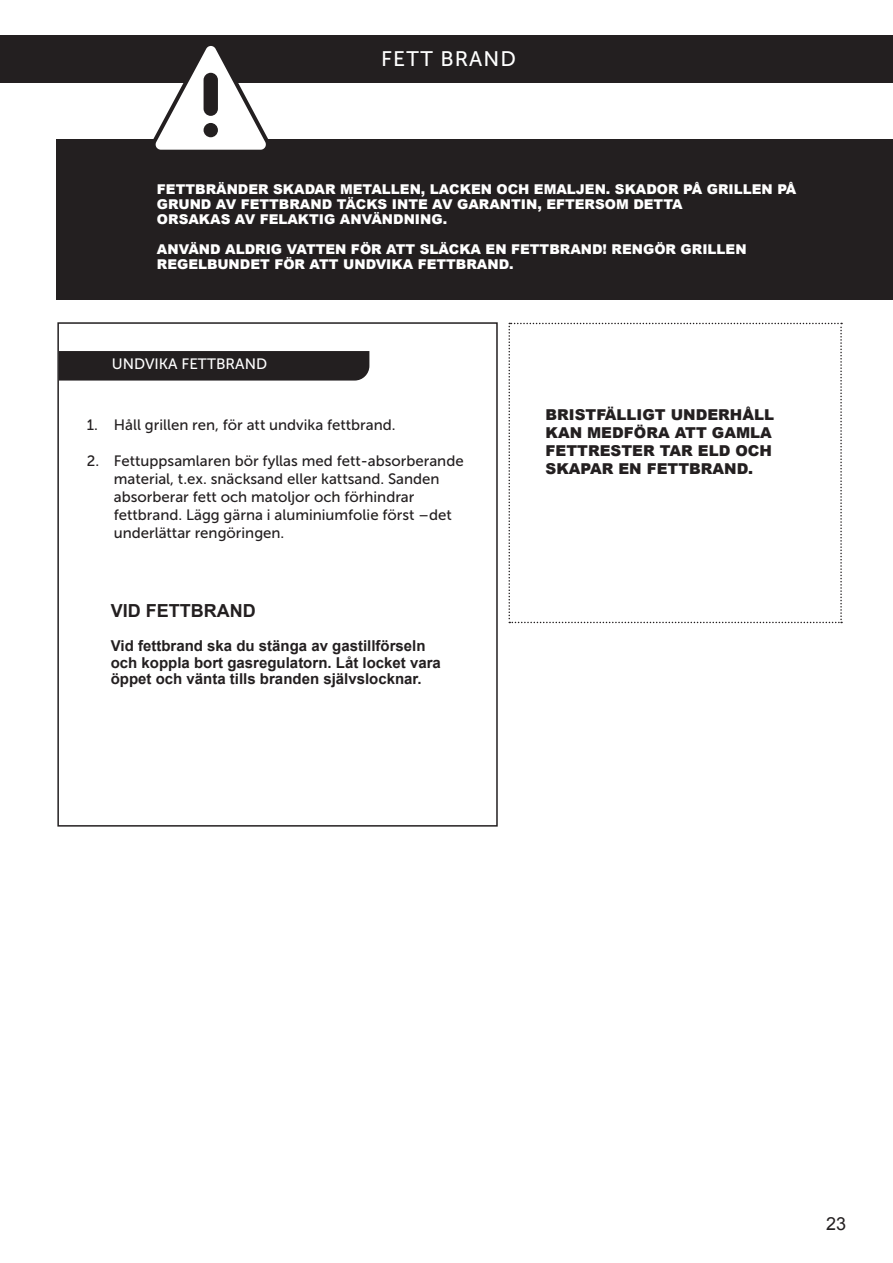
<style>
.page{position:relative;width:893px;height:1263px;background:#fff}
.page>*{position:absolute;margin:0;border:0;box-sizing:border-box;transform-origin:0 0}
.t1{font:21px "Museo Sans 500";letter-spacing:.05em;color:#fff}
.t2{font:700 18px "Arial";color:#231f20}
.t3{font:18px "Arial";color:#231f20}
.t4{font:15px/18px "Museo Sans 500";color:#231f20}
.t5{font:700 15px/16.5px "Arial";color:#231f20}
.t6{font:900 15px/18px "Arial";color:#231f20}
.t7{font:15px "Museo Sans 500";color:#fff}
.t8{font:900 13.5px/15px "Arial";color:#fff}
</style>
<div class="page">
<div style="left:0;top:35px;width:893px;height:47px;background:#231f20"></div>
<div style="left:57px;top:322px;width:441px;height:505px;border:2px solid #231f20"></div>
<div style="left:56px;top:139px;width:837px;height:161px;background:#231f20"></div>
<svg style="left:148px;top:46px;width:125px;height:104px"></svg>
<div style="left:59px;top:351px;width:310px;height:30px;background:#231f20"></div>
<svg style="left:508px;top:323px;width:334px;height:300px"></svg>
<p class="t1" style="left:381px;top:48px;width:136px">FETT BRAND</p>
<p class="t8" style="left:157px;top:181px;width:641px">FETTBRÄNDER SKADAR METALLEN, LACKEN OCH EMALJEN. SKADOR PÅ GRILLEN PÅ<br>GRUND AV FETTBRAND TÄCKS INTE AV GARANTIN, EFTERSOM DETTA<br>ORSAKAS AV FELAKTIG ANVÄNDNING.</p>
<p class="t8" style="left:157px;top:241px;width:591px">ANVÄND ALDRIG VATTEN FÖR ATT SLÄCKA EN FETTBRAND! RENGÖR GRILLEN<br>REGELBUNDET FÖR ATT UNDVIKA FETTBRAND.</p>
<p class="t7" style="left:112px;top:356px;width:157px">UNDVIKA FETTBRAND</p>
<p class="t4" style="left:87px;top:416px;width:310px">1. Håll grillen ren, för att undvika fettbrand.</p>
<p class="t4" style="left:114px;top:452px;width:351px;text-indent:-27px">2. Fettuppsamlaren bör fyllas med fett-absorberande material, t.ex. snäcksand eller kattsand. Sanden absorberar fett och matoljor och förhindrar fettbrand. Lägg gärna i aluminiumfolie först –det underlättar rengöringen.</p>
<p class="t2" style="left:111px;top:599px;width:146px">VID FETTBRAND</p>
<p class="t5" style="left:111px;top:638px;width:332px">Vid fettbrand ska du stänga av gastillförseln och koppla bort gasregulatorn. Låt locket vara öppet och vänta tills branden självslocknar.</p>
<p class="t6" style="left:545px;top:406px;width:230px">BRISTFÄLLIGT UNDERHÅLL<br>KAN MEDFÖRA ATT GAMLA<br>FETTRESTER TAR ELD OCH<br>SKAPAR EN FETTBRAND.</p>
<p class="t3" style="left:826px;top:1212px;width:22px">23</p>
</div>
